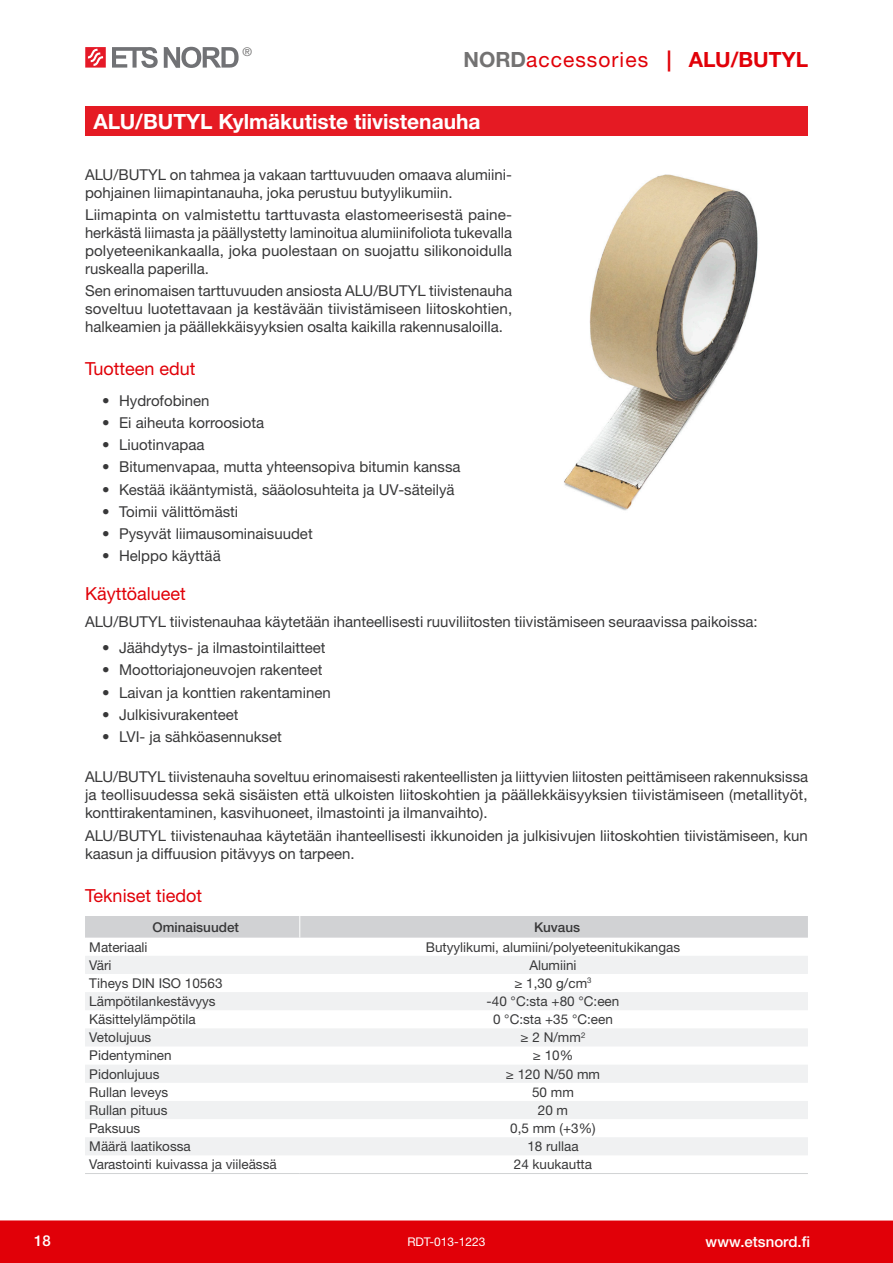
<style>
.page{position:relative;width:893px;height:1263px;background:#fff}
.page>*{position:absolute;margin:0;border:0;box-sizing:border-box;transform-origin:0 0}
.Tootenimi{font:700 21px "Helvetica Neue LTW1 G";color:#fff}
.t1{font:21px "Helvetica Neue LTW1 G";letter-spacing:.05em;color:#e10008}
.Pealkiri{font:18px "Helvetica Neue LTW1 G";color:#e10008}
.Tekst{font:15px/18px "Helvetica Neue LTW1 G";color:#383839;text-align:justify}
.t2{font:500 15px "Helvetica Neue LTW1 G";color:#fff}
.Tabeltekst{font:13.5px "Helvetica Neue LTW1 G";color:#383839}
.Tabeli_päis{font:500 13.5px "Helvetica Neue LTW1 G";color:#383839}
.t3{font:12px "Helvetica Neue LTW1 G";color:#fff}
.t4{font:12px "Helvetica Neue LTW1 G";color:#737272}
.s1{font-weight:700;color:#737272}
.s2{font-weight:700}
</style>
<div class="page">
<div style="left:0;top:1220px;width:893px;height:43px;background:#e10008"></div>
<svg style="left:85px;top:47px;width:21px;height:21px"></svg>
<svg style="left:112px;top:47px;width:46px;height:21px"></svg>
<svg style="left:164px;top:47px;width:75px;height:21px"></svg>
<div style="left:85px;top:956px;width:723px;height:18px;background:#f0f1f2"></div>
<svg style="left:85px;top:992px;width:723px;height:163px;fill:#f0f1f2"></svg>
<div style="left:85px;top:916px;width:723px;height:22px;background:#d1d2d4"></div>
<hr style="left:85px;top:1173px;width:215px;height:1px;background:#d1d3d4">
<hr style="left:300px;top:1173px;width:508px;height:1px;background:#d1d3d4">
<div style="left:85px;top:106px;width:723px;height:30px;background:#e51a23"></div>
<img style="left:564px;top:174px;width:194px;height:337px">
<p class="t4" style="left:243px;top:44px;width:11px">®</p>
<p class="t1" style="left:463px;top:46px;width:346px"><span class="s1">NORD</span>accessories <span class="s2">| ALU/BUTYL</span></p>
<p class="Tootenimi" style="left:94px;top:108px;width:389px">ALU/BUTYL Kylmäkutiste tiivistenauha</p>
<p class="Tekst" style="left:85px;top:165px;width:429px">ALU/BUTYL on tahmea ja vakaan tarttuvuuden omaava alumiini&shy;pohjainen liimapintanauha, joka perustuu butyylikumiin.</p>
<p class="Tekst" style="left:85px;top:205px;width:429px">Liimapinta on valmistettu tarttuvasta elastomeerisestä paine&shy;herkästä liimasta ja päällystetty laminoitua alumiinifoliota tukevalla polyeteenikankaalla, joka puolestaan on suojattu silikonoidulla ruskealla paperilla.</p>
<p class="Tekst" style="left:85px;top:282px;width:429px">Sen erinomaisen tarttuvuuden ansiosta ALU/BUTYL tiivistenauha soveltuu luotettavaan ja kestävään tiivistämiseen liitoskohtien, halkeamien ja päällekkäisyyksien osalta kaikilla rakennusaloilla.</p>
<p class="Pealkiri" style="left:85px;top:357px;width:112px">Tuotteen edut</p>
<p class="Tekst" style="left:102px;top:391px;width:109px">• Hydrofobinen</p>
<p class="Tekst" style="left:102px;top:413px;width:164px">• Ei aiheuta korroosiota</p>
<p class="Tekst" style="left:102px;top:436px;width:104px">• Liuotinvapaa</p>
<p class="Tekst" style="left:102px;top:458px;width:360px">• Bitumenvapaa, mutta yhteensopiva bitumin kanssa</p>
<p class="Tekst" style="left:102px;top:480px;width:354px">• Kestää ikääntymistä, sääolosuhteita ja UV-säteilyä</p>
<p class="Tekst" style="left:102px;top:502px;width:138px">• Toimii välittömästi</p>
<p class="Tekst" style="left:102px;top:525px;width:212px">• Pysyvät liimausominaisuudet</p>
<p class="Tekst" style="left:102px;top:547px;width:120px">• Helppo käyttää</p>
<p class="Pealkiri" style="left:85px;top:582px;width:102px">Käyttöalueet</p>
<p class="Tekst" style="left:85px;top:612px;width:674px">ALU/BUTYL tiivistenauhaa käytetään ihanteellisesti ruuviliitosten tiivistämiseen seuraavissa paikoissa:</p>
<p class="Tekst" style="left:102px;top:639px;width:225px">• Jäähdytys- ja ilmastointilaitteet</p>
<p class="Tekst" style="left:102px;top:661px;width:222px">• Moottoriajoneuvojen rakenteet</p>
<p class="Tekst" style="left:102px;top:683px;width:230px">• Laivan ja konttien rakentaminen</p>
<p class="Tekst" style="left:102px;top:705px;width:138px">• Julkisivurakenteet</p>
<p class="Tekst" style="left:102px;top:728px;width:181px">• LVI- ja sähköasennukset</p>
<p class="Tekst" style="left:85px;top:768px;width:724px">ALU/BUTYL tiivistenauha soveltuu erinomaisesti rakenteellisten ja liittyvien liitosten peittämiseen rakennuksissa ja teollisuudessa sekä sisäisten että ulkoisten liitoskohtien ja päällekkäisyyksien tiivistämiseen (metallityöt, konttirakentaminen, kasvihuoneet, ilmastointi ja ilmanvaihto).</p>
<p class="Tekst" style="left:85px;top:826px;width:724px">ALU/BUTYL tiivistenauhaa käytetään ihanteellisesti ikkunoiden ja julkisivujen liitoskohtien tiivistämiseen, kun kaasun ja diffuusion pitävyys on tarpeen.</p>
<p class="Pealkiri" style="left:85px;top:884px;width:118px">Tekniset tiedot</p>
<p class="Tabeli_päis" style="left:153px;top:919px;width:88px">Ominaisuudet</p>
<p class="Tabeli_päis" style="left:534px;top:919px;width:48px">Kuvaus</p>
<p class="Tabeltekst" style="left:89px;top:938px;width:60px">Materiaali</p>
<p class="Tabeltekst" style="left:426px;top:938px;width:256px">Butyylikumi, alumiini/polyeteenitukikangas</p>
<p class="Tabeltekst" style="left:89px;top:956px;width:24px">Väri</p>
<p class="Tabeltekst" style="left:529px;top:956px;width:49px">Alumiini</p>
<p class="Tabeltekst" style="left:89px;top:975px;width:135px">Tiheys DIN ISO 10563</p>
<p class="Tabeltekst" style="left:514px;top:975px;width:79px">≥ 1,30 g/cm<sup>3</sup></p>
<p class="Tabeltekst" style="left:89px;top:993px;width:128px">Lämpötilankestävyys</p>
<p class="Tabeltekst" style="left:487px;top:993px;width:134px">-40 °C:sta +80 °C:een</p>
<p class="Tabeltekst" style="left:89px;top:1011px;width:108px">Käsittelylämpötila</p>
<p class="Tabeltekst" style="left:493px;top:1011px;width:121px">0 °C:sta +35 °C:een</p>
<p class="Tabeltekst" style="left:89px;top:1029px;width:64px">Vetolujuus</p>
<p class="Tabeltekst" style="left:521px;top:1029px;width:66px">≥ 2 N/mm<sup>2</sup></p>
<p class="Tabeltekst" style="left:89px;top:1047px;width:84px">Pidentyminen</p>
<p class="Tabeltekst" style="left:533px;top:1047px;width:42px">≥ 10%</p>
<p class="Tabeltekst" style="left:89px;top:1065px;width:72px">Pidonlujuus</p>
<p class="Tabeltekst" style="left:506px;top:1065px;width:96px">≥ 120 N/50 mm</p>
<p class="Tabeltekst" style="left:89px;top:1083px;width:81px">Rullan leveys</p>
<p class="Tabeltekst" style="left:532px;top:1083px;width:43px">50 mm</p>
<p class="Tabeltekst" style="left:89px;top:1102px;width:80px">Rullan pituus</p>
<p class="Tabeltekst" style="left:538px;top:1102px;width:32px">20 m</p>
<p class="Tabeltekst" style="left:89px;top:1120px;width:53px">Paksuus</p>
<p class="Tabeltekst" style="left:510px;top:1120px;width:87px">0,5 mm (+3%)</p>
<p class="Tabeltekst" style="left:89px;top:1138px;width:103px">Määrä laatikossa</p>
<p class="Tabeltekst" style="left:527px;top:1138px;width:53px">18 rullaa</p>
<p class="Tabeltekst" style="left:89px;top:1156px;width:189px">Varastointi kuivassa ja viileässä</p>
<p class="Tabeltekst" style="left:514px;top:1156px;width:80px">24 kuukautta</p>
<p class="t2" style="left:34px;top:1232px;width:18px">18</p>
<p class="t3" style="left:407px;top:1234px;width:80px">RDT-013-1223</p>
<p class="t2" style="left:705px;top:1233px;width:106px">www.etsnord.fi</p>
</div>
